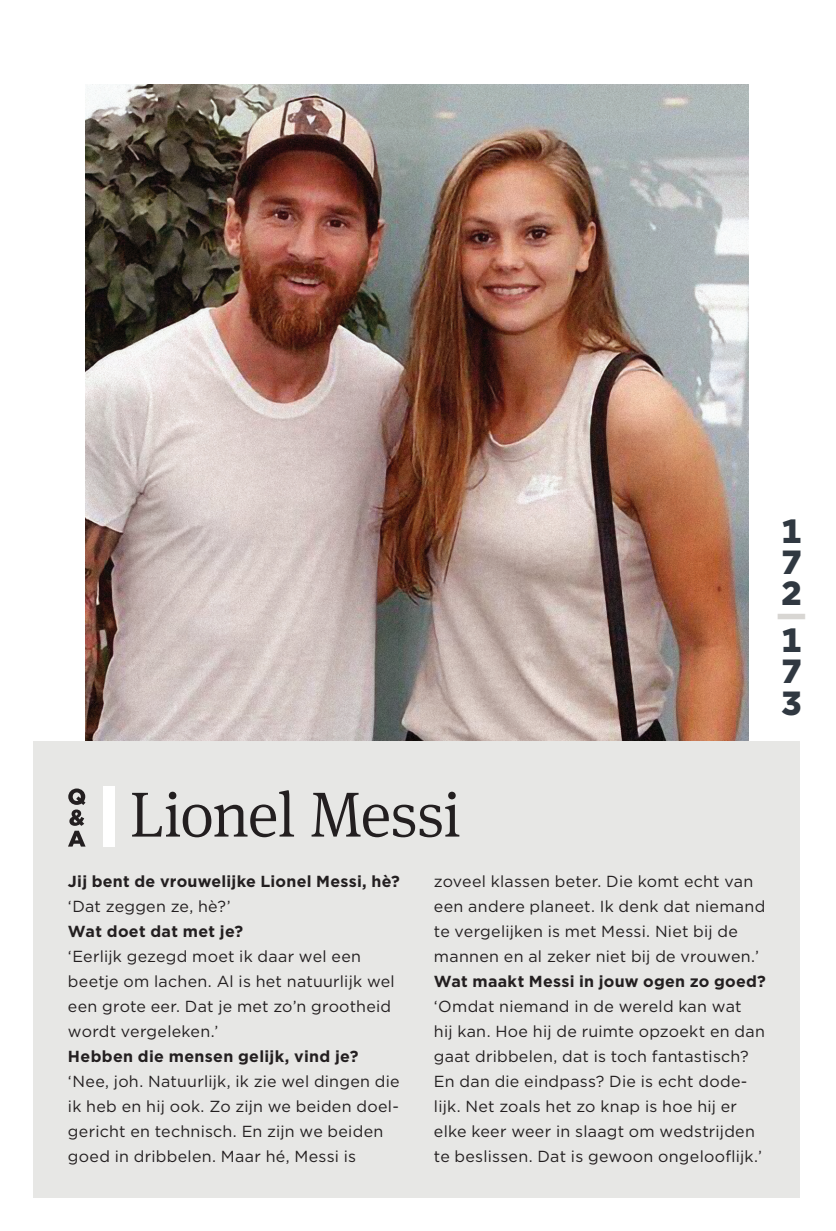
<style>
.page{position:relative;width:836px;height:1231px;background:#fff}
.page>*{position:absolute;margin:0;border:0;box-sizing:border-box;transform-origin:0 0}
.t1{font:300 64px "Meta Serif Pro";letter-spacing:-.015em;color:#231f20}
.t2{font:900 33.6px/31.2px "Gotham";color:#303841;text-align:justify}
.t3{font:900 33.6px "Gotham";color:#d8d6d3}
.t4{font:16px/25px "Gotham";letter-spacing:.015em;color:#231f20}
.t5{font:700 16px "Gotham";letter-spacing:.015em;color:#231f20}
</style>
<div class="page">
<div style="left:34px;top:740px;width:765px;height:457px;background:#e7e7e5"></div>
<svg style="left:68px;top:788px;width:18px;height:58px"></svg>
<div style="left:104px;top:786px;width:11px;height:60px;background:#fff"></div>
<img style="left:85px;top:85px;width:663px;height:655px">
<h2 class="t2" style="left:781px;top:515px;width:22px">1<br>7<br>2</h2>
<h2 class="t3" style="left:776px;top:592px;width:32px">—</h2>
<h2 class="t2" style="left:781px;top:624px;width:22px">1<br>7<br>3</h2>
<h1 class="t1" style="left:129px;top:768px;width:333px">Lionel Messi</h1>
<p class="t5" style="left:68px;top:870px;width:333px">Jij bent de vrouwelijke Lionel Messi, hè?</p>
<p class="t4" style="left:68px;top:893px;width:164px">‘Dat zeggen ze, hè?’</p>
<p class="t5" style="left:68px;top:920px;width:177px">Wat doet dat met je?</p>
<p class="t4" style="left:68px;top:943px;width:328px">‘Eerlijk gezegd moet ik daar wel een beetje om lachen. Al is het natuurlijk wel een grote eer. Dat je met zo’n grootheid wordt vergeleken.’</p>
<p class="t5" style="left:68px;top:1045px;width:292px">Hebben die mensen gelijk, vind je?</p>
<p class="t4" style="left:68px;top:1068px;width:333px">‘Nee, joh. Natuurlijk, ik zie wel dingen die ik heb en hij ook. Zo zijn we beiden doel&shy;gericht en technisch. En zijn we beiden goed in dribbelen. Maar hé, Messi is</p>
<p class="t4" style="left:434px;top:868px;width:333px">zoveel klassen beter. Die komt echt van een andere planeet. Ik denk dat niemand te vergelijken is met Messi. Niet bij de mannen en al zeker niet bij de vrouwen.’</p>
<p class="t5" style="left:434px;top:970px;width:333px">Wat maakt Messi in jouw ogen zo goed?</p>
<p class="t4" style="left:434px;top:993px;width:332px">‘Omdat niemand in de wereld kan wat<br>hij kan. Hoe hij de ruimte opzoekt en dan gaat dribbelen, dat is toch fantastisch?<br>En dan die eindpass? Die is echt dode&shy;lijk. Net zoals het zo knap is hoe hij er elke keer weer in slaagt om wedstrijden te beslissen. Dat is gewoon ongelooflijk.’</p>
</div>
